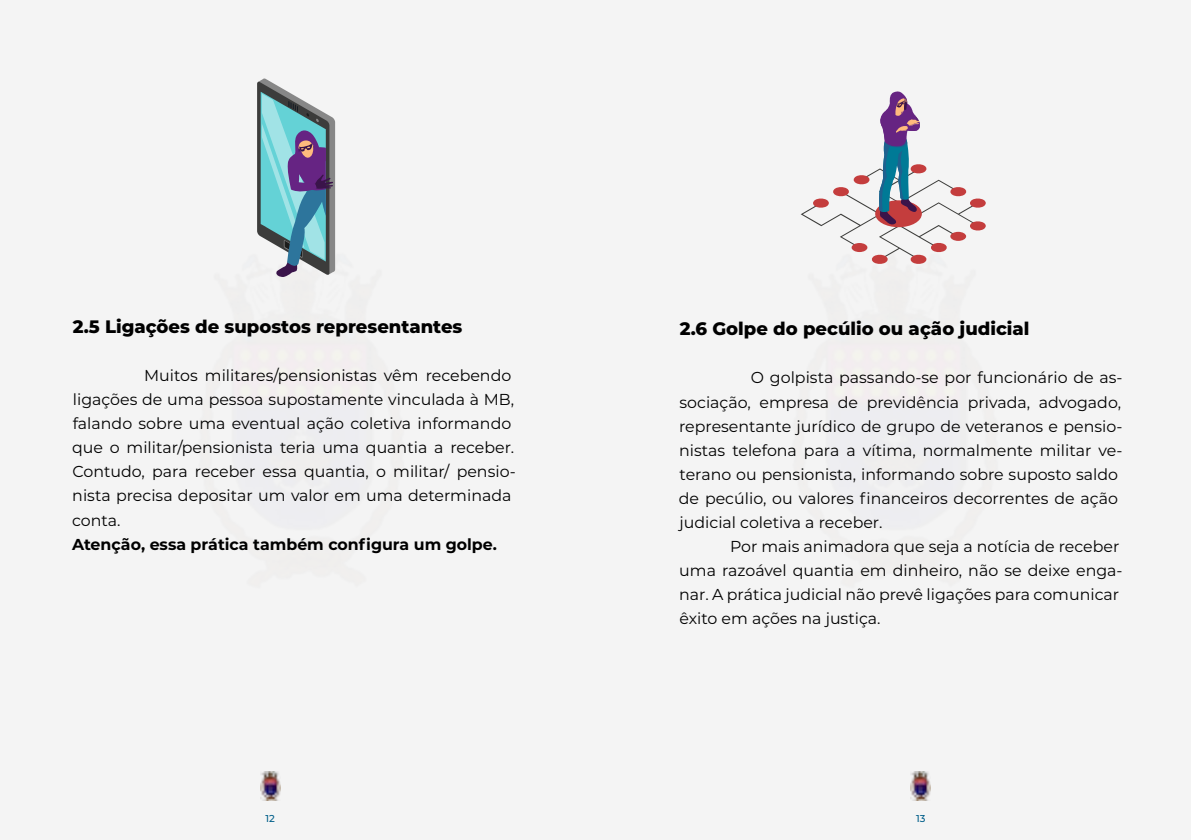
<style>
.page{position:relative;width:1191px;height:840px;background:#fff}
.page>*{position:absolute;margin:0;border:0;box-sizing:border-box;transform-origin:0 0}
.t1{font:800 18px "Montserrat";color:#000}
.t2{font:15.8px/24px "Montserrat";color:#000}
.t3{font:700 15.8px "Montserrat";color:#000}
.t4{font:500 10px "Montserrat";color:#005e89}
</style>
<div class="page">
<div style="left:0;top:0;width:1191px;height:839px;background:#f4f4f4"></div>
<img style="left:911px;top:771px;width:19px;height:28px">
<img style="left:260px;top:771px;width:20px;height:28px">
<svg style="left:257px;top:78px;width:78px;height:199px"></svg>
<svg style="left:800px;top:91px;width:186px;height:173px"></svg>
<p class="t1" style="left:73px;top:313px;width:391px">2.5 Ligações de supostos representantes</p>
<p class="t2" style="left:72px;top:363px;width:445px;text-indent:72px">Muitos militares/pensionistas vêm recebendo ligações de uma pessoa supostamente vinculada à MB, falando sobre uma eventual ação coletiva informando que o militar/pensionista teria uma quantia a receber.<br>Contudo, para receber essa quantia, o militar/ pensio&shy;nista precisa depositar um valor em uma determinada conta.</p>
<p class="t3" style="left:72px;top:532px;width:426px">Atenção, essa prática também configura um golpe.</p>
<p class="t1" style="left:679px;top:315px;width:351px">2.6 Golpe do pecúlio ou ação judicial</p>
<p class="t2" style="left:679px;top:365px;width:445px;text-indent:72px">O golpista passando-se por funcionário de as&shy;sociação, empresa de previdência privada, advogado, representante jurídico de grupo de veteranos e pensio&shy;nistas telefona para a vítima, normalmente militar ve&shy;terano ou pensionista, informando sobre suposto saldo de pecúlio, ou valores financeiros decorrentes de ação judicial coletiva a receber.</p>
<p class="t2" style="left:679px;top:533px;width:445px;text-indent:51px">Por mais animadora que seja a notícia de receber uma razoável quantia em dinheiro, não se deixe enga&shy;nar. A prática judicial não prevê ligações para comunicar êxito em ações na justiça.</p>
<p class="t4" style="left:265px;top:810px;width:11px">12</p>
<p class="t4" style="left:916px;top:810px;width:11px">13</p>
</div>
